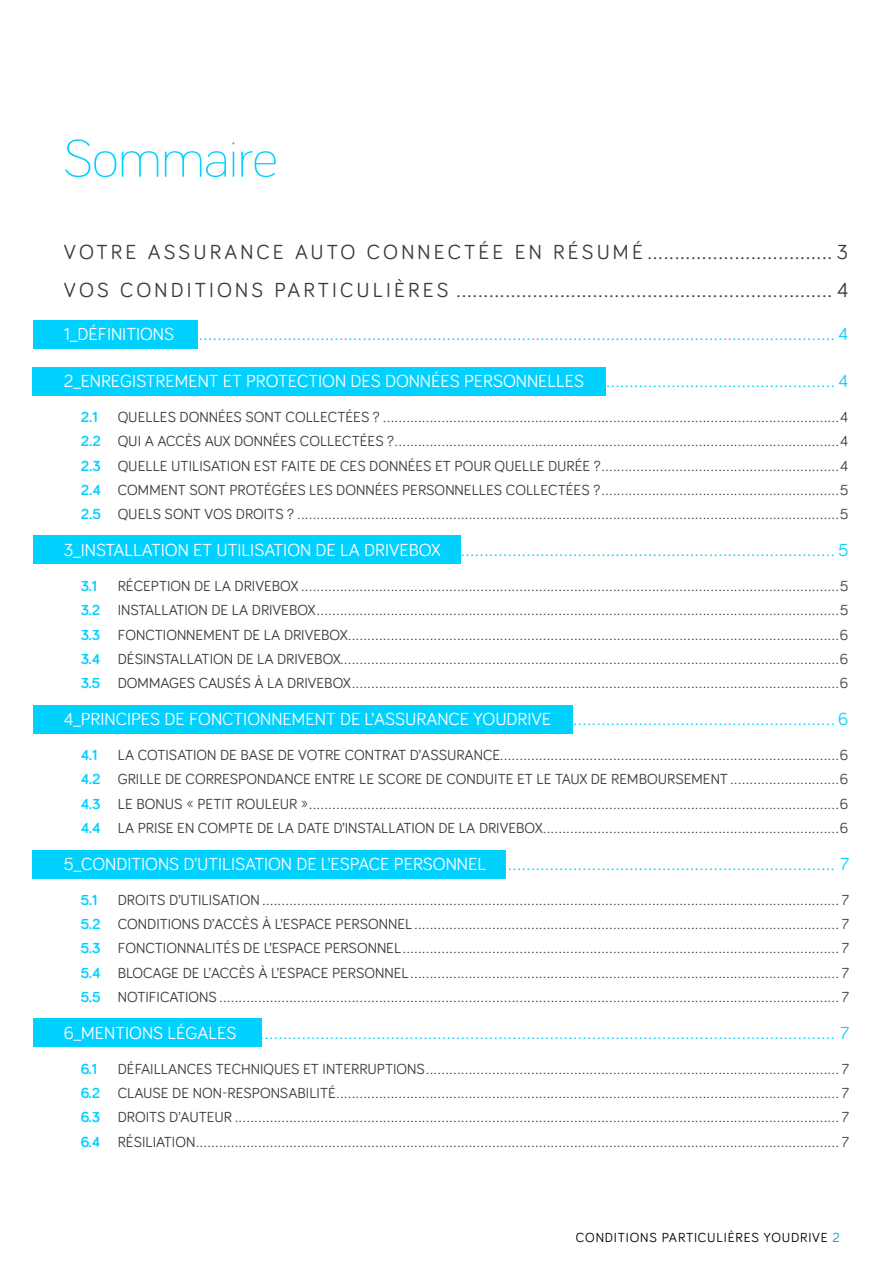
<style>
.page{position:relative;width:893px;height:1263px;background:#fff}
.page>*{position:absolute;margin:0;border:0;box-sizing:border-box;transform-origin:0 0}
.t1{font:300 54px "Bariol";letter-spacing:-.01em;color:#00d1ff}
.t2{font:21px/38px "Bariol";letter-spacing:.15em;color:#3b3b3b}
.t3{font:18px "Bariol";color:#00d1ff}
.t4{font:15px/24.3px "Bariol";color:#3b3b3b;text-align:justify}
.t5{font:700 15px "Bariol";color:#00d1ff}
.t6{font:13.5px "Bariol";letter-spacing:.06em;color:#000}
.s1{color:#fff}
.s2{font-weight:700;color:#00d1ff}
.s3{color:#009dbe}
</style>
<div class="page">
<div style="left:33px;top:320px;width:165px;height:28px;background:#00d1ff"></div>
<div style="left:33px;top:367px;width:573px;height:28px;background:#00d1ff"></div>
<div style="left:33px;top:535px;width:427px;height:28px;background:#00d1ff"></div>
<div style="left:33px;top:705px;width:539px;height:29px;background:#00d1ff"></div>
<div style="left:33px;top:850px;width:473px;height:28px;background:#00d1ff"></div>
<div style="left:33px;top:1018px;width:228px;height:29px;background:#00d1ff"></div>
<h1 class="t1" style="left:64px;top:122px;width:215px">Sommaire</h1>
<h2 class="t2" style="left:64px;top:232px;width:786px">VOTRE A SSURA NC E A UTO C ONNEC TÉE EN RÉSUMÉ .................................. 3<br>VOS C OND ITIONS PA RTIC ULIÈRES ..................................................................... 4</h2>
<p class="t3" style="left:64px;top:321px;width:786px"><span class="s1">1_DÉFINITIONS</span>............................................................................................................................................. 4</p>
<p class="t3" style="left:64px;top:369px;width:786px"><span class="s1">2_ENREGISTREMENT ET PROTECTION DES DONNÉES PERSONNELLES</span>..................................................... 4</p>
<p class="t5" style="left:81px;top:407px;width:18px">2.1</p>
<p class="t4" style="left:81px;top:404px;width:769px;text-indent:37px">QUELLES DONNÉES SONT COLLECTÉES ? .....................................................................................................................4<br><span class="s2">2.2</span> QUI A ACC</p>
<p class="t4" style="left:81px;top:428px;width:769px;text-indent:104px">ÈS AUX DONNÉES COLLECTÉES ?..................................................................................................................4<br><span class="s2">2.3</span> QUELLE UTILISATION EST FAITE DE CES DONNÉES ET POUR QUELLE DURÉE ?.............................................................4<br><span class="s2">2.4</span> COMMENT SONT PROTÉGÉES LES DONNÉES PERSONNELLES COLLECTÉES ?.............................................................5<br><span class="s2">2.5</span> QUELS SONT VOS DROITS ? ...........................................................................................................................................5</p>
<p class="t3" style="left:64px;top:538px;width:786px"><span class="s1">3_INSTALLATION ET UTILISATION DE LA DRIVEBOX</span>.................................................................................... 5</p>
<p class="t5" style="left:81px;top:576px;width:18px">3.1</p>
<p class="t4" style="left:81px;top:573px;width:769px;text-indent:37px">RÉCEPTION DE LA DRIVEBOX ..........................................................................................................................................5<br><span class="s2">3.2</span> INSTALLATION DE LA DRIVEBOX......................................................................................................................................5<br><span class="s2">3.3</span> FONCTIONNEMENT DE LA DRIVEBOX..............................................................................................................................6<br><span class="s2">3.4</span> DÉSINSTALLATION DE LA DRIVEBOX................................................................................................................................6<br><span class="s2">3.5</span> DOMMAGES CAUSÉS À LA DRIVEBOX.............................................................................................................................6</p>
<p class="t3" style="left:64px;top:707px;width:786px"><span class="s1">4_PRINCIPES DE FONCTIONNEMENT DE L’ASSURANCE YOUDRIVE</span> ............................................................ 6</p>
<p class="t5" style="left:81px;top:745px;width:18px">4.1</p>
<p class="t4" style="left:81px;top:742px;width:769px;text-indent:37px">LA COTISATION DE BASE DE VOTRE CONTRAT D’ASSURANCE.......................................................................................6<br><span class="s2">4.2</span> GRILLE DE CORRESPONDANCE ENTRE LE SCORE DE CONDUITE ET LE TAUX DE REMBOURSEMENT ............................6<br><span class="s2">4.3</span> LE BONUS « PETIT ROULEUR »........................................................................................................................................6<br><span class="s2">4.4</span> LA PRISE EN COMPTE DE LA DATE D’INSTALLATION DE LA DRIVEBOX............................................................................6</p>
<p class="t3" style="left:64px;top:851px;width:787px"><span class="s1">5_CONDITIONS D’UTILISATION DE L’ESPACE PERSONNEL</span>.......................................................................... 7</p>
<p class="t5" style="left:81px;top:889px;width:18px">5.1</p>
<p class="t4" style="left:81px;top:887px;width:770px;text-indent:37px">DROITS D’UTILISATION.................................................................................................................................................... 7<br><span class="s2">5.2</span> CONDITIONS D’ACC</p>
<p class="t4" style="left:81px;top:911px;width:770px;text-indent:161px">ÈS À L’ESPACE PERSONNEL............................................................................................................. 7<br><span class="s2">5.3</span> FONCTIONNALITÉS DE L’ESPACE PERSONNEL................................................................................................................ 7<br><span class="s2">5.4</span> BLOCAGE DE L’ACC</p>
<p class="t4" style="left:81px;top:960px;width:770px;text-align:right">ÈS À L’ESPACE PERSONNEL.............................................................................................................. 7<br><span class="s2">5.5</span> NOTIFICATIONS............................................................................................................................................................... 7</p>
<p class="t3" style="left:64px;top:1020px;width:787px"><span class="s1">6_MENTIONS LÉGALES</span>................................................................................................................................ 7</p>
<p class="t5" style="left:81px;top:1058px;width:18px">6.1</p>
<p class="t4" style="left:81px;top:1056px;width:770px;text-indent:37px">DÉFAILLANCES TECHNIQUES ET INTERRUPTIONS.......................................................................................................... 7<br><span class="s2">6.2</span> CLAUSE DE NON-RESPONSABILITÉ................................................................................................................................. 7<br><span class="s2">6.3</span> DROITS D’AUTEUR ........................................................................................................................................................... 7<br><span class="s2">6.4</span> RÉSILIATION..................................................................................................................................................................... 7</p>
<p class="t6" style="left:576px;top:1228px;width:265px">CONDITIONS PARTICULIÈRES YOUDRIVE <span class="s3">2</span></p>
</div>
